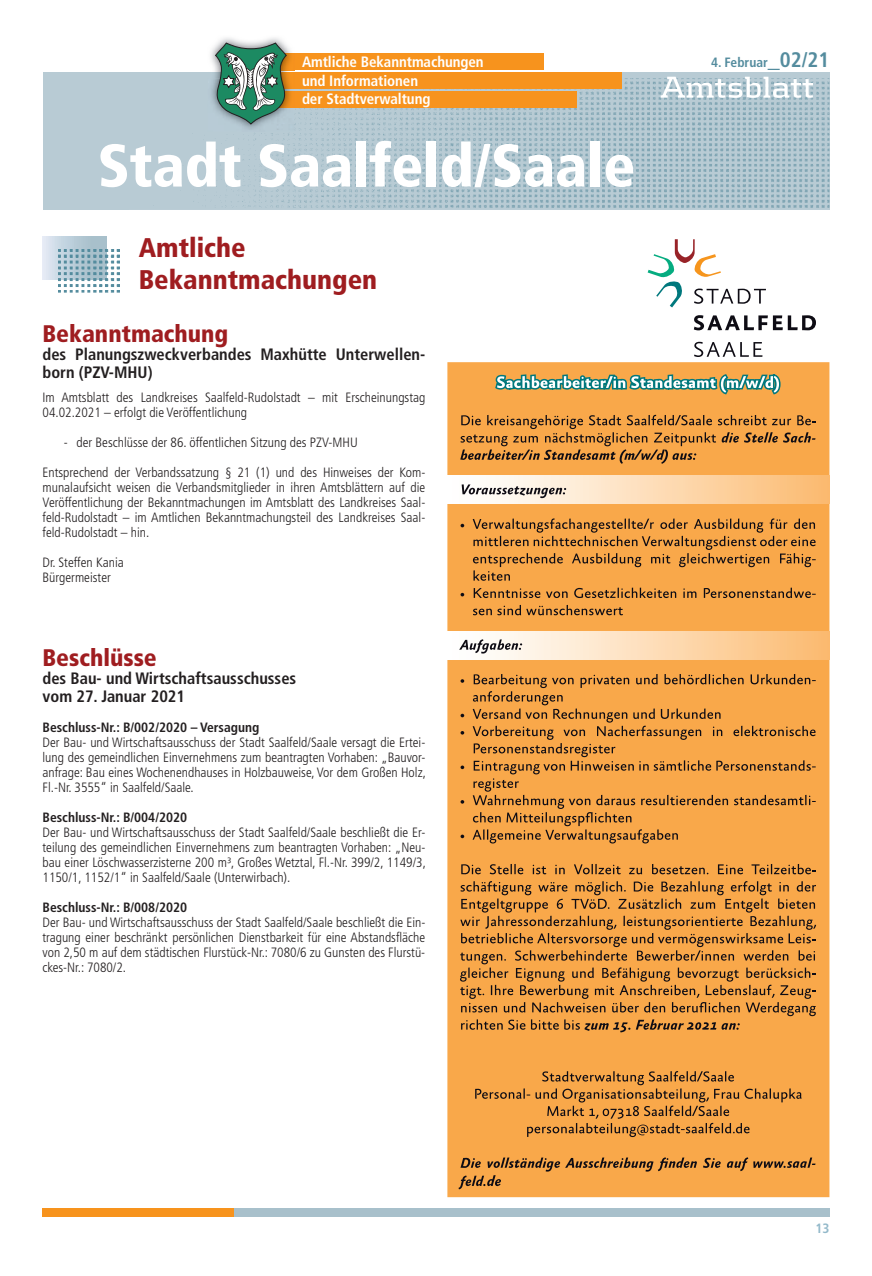
<style>
.page{position:relative;width:872px;height:1276px;background:#fff}
.page>*{position:absolute;margin:0;border:0;box-sizing:border-box;transform-origin:0 0}
.t1{font:900 condensed 60px "Frutiger LT Std";letter-spacing:-.005em;color:#fff}
.t2{font:900 condensed 27px/31.5px "Frutiger LT Std";color:#9f1d20}
.t3{font:900 condensed 24px "Frutiger LT Std";color:#9f1d20}
.t4{font:700 condensed 16.5px/18px "Frutiger LT Std";color:#231f20}
.t5{font:700 condensed 15px/19.4px "Frutiger LT Std";letter-spacing:-.005em;color:#fff}
.t6{font:300 condensed 13.5px/15px "Frutiger LT Std";color:#231f20;text-align:justify}
.t7{font:700 condensed 13.5px "Frutiger LT Std";color:#231f20}
.t8{font:700 condensed 13.5px "Frutiger LT Std";color:#548c9e}
.t9{font:700 condensed 13.5px "Frutiger LT Std";color:#93b9ca}
.s1{font-size:24px}
.s2{font-size:21px}
</style>
<div class="page">
<svg style="left:43px;top:72px;width:786px;height:137px;background:#afc5cf"></svg>
<div style="left:278px;top:53px;width:265px;height:17px;background:#f7931d"></div>
<div style="left:276px;top:91px;width:301px;height:17px;background:#f7931d"></div>
<div style="left:278px;top:72px;width:343px;height:17px;background:#f7931d"></div>
<svg style="left:45px;top:42px;width:256px;height:93px"></svg>
<svg style="left:660px;top:77px;width:153px;height:21px"></svg>
<div style="left:234px;top:1208px;width:595px;height:8px;background:#a8c0cb"></div>
<div style="left:43px;top:1208px;width:191px;height:8px;background:#f7931d"></div>
<svg style="left:43px;top:237px;width:63px;height:42px"></svg>
<img style="left:58px;top:250px;width:61px;height:42px">
<div style="left:447px;top:362px;width:382px;height:835px;background:#f9a84a"></div>
<svg style="left:647px;top:239px;width:119px;height:68px"></svg>
<svg style="left:694px;top:315px;width:122px;height:15px"></svg>
<svg style="left:694px;top:342px;width:68px;height:15px"></svg>
<div style="left:447px;top:631px;width:382px;height:29px;background:linear-gradient(to right,#feffff,#fcbc73)"></div>
<div style="left:447px;top:475px;width:382px;height:29px;background:linear-gradient(to right,#fff,#fcbb73)"></div>
<svg style="left:495px;top:374px;width:285px;height:20px;background:#a7ab84"></svg>
<svg style="left:460px;top:415px;width:355px;height:49px;background:#d28e40"></svg>
<svg style="left:461px;top:484px;width:105px;height:14px"></svg>
<svg style="left:460px;top:524px;width:4px;height:3px"></svg>
<svg style="left:472px;top:518px;width:343px;height:63px;background:#d99342"></svg>
<svg style="left:460px;top:593px;width:4px;height:3px"></svg>
<svg style="left:473px;top:587px;width:342px;height:11px;background:#c1823d"></svg>
<svg style="left:473px;top:605px;width:150px;height:10px"></svg>
<svg style="left:459px;top:639px;width:63px;height:14px"></svg>
<svg style="left:460px;top:679px;width:4px;height:4px"></svg>
<svg style="left:460px;top:714px;width:4px;height:3px"></svg>
<svg style="left:460px;top:731px;width:4px;height:3px"></svg>
<svg style="left:460px;top:765px;width:4px;height:4px"></svg>
<svg style="left:460px;top:800px;width:4px;height:3px"></svg>
<svg style="left:460px;top:834px;width:4px;height:4px"></svg>
<svg style="left:472px;top:674px;width:343px;height:169px;background:#e09744"></svg>
<svg style="left:461px;top:864px;width:354px;height:10px;background:#c2833d"></svg>
<svg style="left:460px;top:881px;width:356px;height:151px;background:#d38f41"></svg>
<svg style="left:475px;top:1071px;width:326px;height:66px;background:#da9342"></svg>
<svg style="left:458px;top:1157px;width:357px;height:32px;background:#db9443"></svg>
<p class="t5" style="left:302px;top:52px;width:183px">Amtliche Bekanntmachungen und Informationen</p>
<p class="t5" style="left:302px;top:89px;width:130px">der Stadtverwaltung</p>
<h1 class="t1" style="left:98px;top:130px;width:539px">Stadt Saalfeld/Saale</h1>
<h2 class="t2" style="left:139px;top:232px;width:240px">Amtliche<br>Bekanntmachungen</h2>
<h3 class="t3" style="left:43px;top:319px;width:187px">Bekanntmachung</h3>
<p class="t4" style="left:43px;top:345px;width:384px">des Planungszweckverbandes Maxhütte Unterwellen&shy;born (PZV-MHU)</p>
<p class="t6" style="left:43px;top:390px;width:384px">Im Amtsblatt des Landkreises Saalfeld-Rudolstadt – mit Erscheinungstag<br>04.02.2021 – erfolgt die Veröffentlichung</p>
<p class="t6" style="left:64px;top:435px;width:295px">- der Beschlüsse der 86. öffentlichen Sitzung des PZV-MHU</p>
<p class="t6" style="left:43px;top:465px;width:384px">Entsprechend der Verbandssatzung § 21 (1) und des Hinweises der Kom&shy;munalaufsicht weisen die Verbandsmitglieder in ihren Amtsblättern auf die Veröffentlichung der Bekanntmachungen im Amtsblatt des Landkreises Saal&shy;feld-Rudolstadt – im Amtlichen Bekanntmachungsteil des Landkreises Saal&shy;feld-Rudolstadt – hin.</p>
<p class="t6" style="left:43px;top:555px;width:83px">Dr. Steffen Kania<br>Bürgermeister</p>
<h3 class="t3" style="left:43px;top:643px;width:116px">Beschlüsse</h3>
<p class="t4" style="left:43px;top:669px;width:255px">des Bau- und Wirtschaftsausschusses vom 27. Januar 2021</p>
<p class="t7" style="left:43px;top:719px;width:218px">Beschluss-Nr.: B/002/2020 – Versagung</p>
<p class="t6" style="left:43px;top:735px;width:385px">Der Bau- und Wirtschaftsausschuss der Stadt Saalfeld/Saale versagt die Ertei&shy;lung des gemeindlichen Einvernehmens zum beantragten Vorhaben: „Bauvor&shy;anfrage: Bau eines Wochenendhauses in Holzbauweise, Vor dem Großen Holz, Fl.-Nr. 3555“ in Saalfeld/Saale.</p>
<p class="t7" style="left:43px;top:809px;width:146px">Beschluss-Nr.: B/004/2020</p>
<p class="t6" style="left:43px;top:825px;width:385px">Der Bau- und Wirtschaftsausschuss der Stadt Saalfeld/Saale beschließt die Er&shy;teilung des gemeindlichen Einvernehmens zum beantragten Vorhaben: „Neu&shy;bau einer Löschwasserzisterne 200 m³, Großes Wetztal, Fl.-Nr. 399/2, 1149/3, 1150/1, 1152/1“ in Saalfeld/Saale (Unterwirbach).</p>
<p class="t7" style="left:43px;top:899px;width:146px">Beschluss-Nr.: B/008/2020</p>
<p class="t6" style="left:43px;top:915px;width:384px">Der Bau- und Wirtschaftsausschuss der Stadt Saalfeld/Saale beschließt die Ein&shy;tragung einer beschränkt persönlichen Dienstbarkeit für eine Abstandsfläche von 2,50 m auf dem städtischen Flurstück-Nr.: 7080/6 zu Gunsten des Flurstü&shy;ckes-Nr.: 7080/2.</p>
<p class="t8" style="left:711px;top:55px;width:120px">4. Februar<span class="s1">_</span><span class="s2">02/21</span></p>
<p class="t9" style="left:815px;top:1220px;width:16px">13</p>
</div>
